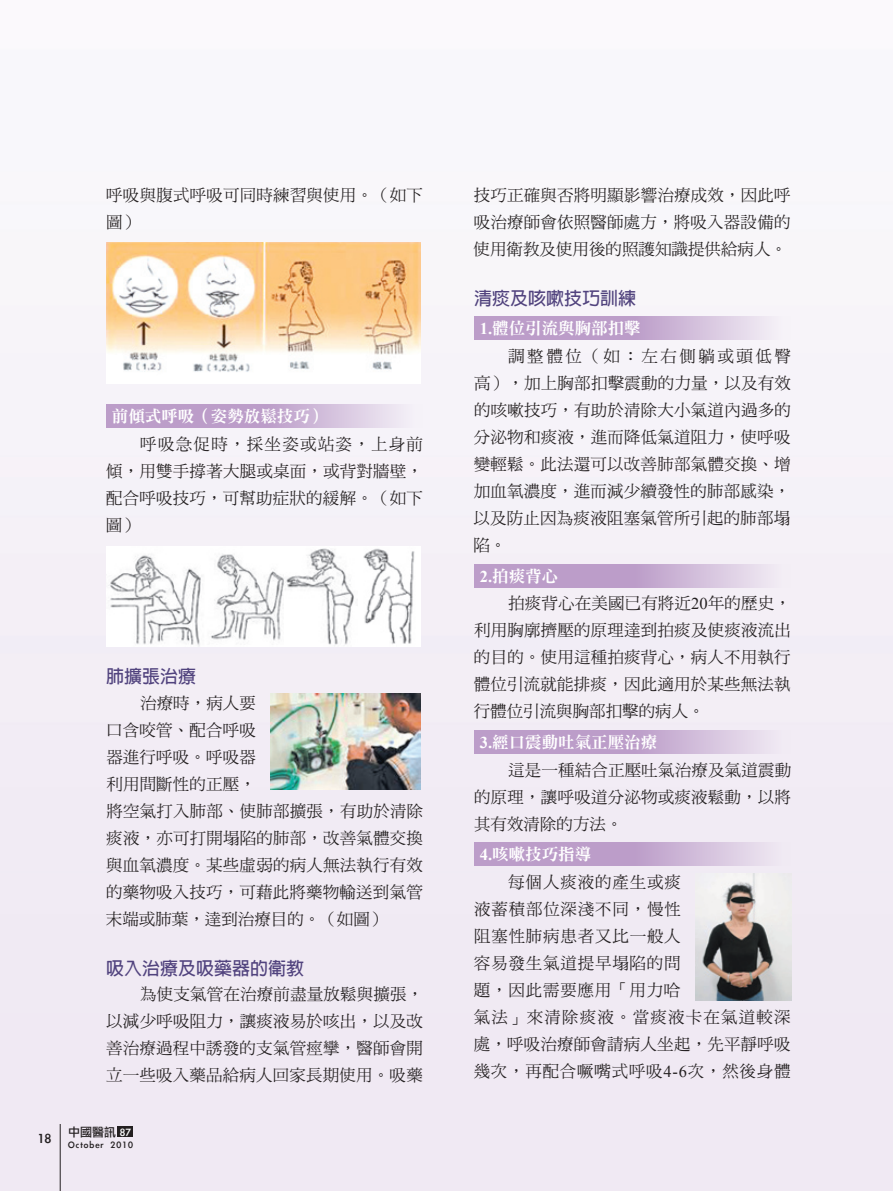
<style>
.page{position:relative;width:893px;height:1191px;background:#fff}
.page>*{position:absolute;margin:0;border:0;box-sizing:border-box;transform-origin:0 0}
.t1{font:700 18px "Lin Gothic";color:#51437e}
.t2{font:16.5px/27px "DF Ming Std W5";letter-spacing:.01em;color:#231f20;text-align:justify}
.t3{font:16.5px/27px "DF Ming Std W5";letter-spacing:.05em;color:#231f20}
.t4{font:16.5px "DF Ming Std W9";color:#fff}
.t5{font:15px "Li Gothic Med";color:#231f20}
.t6{font:12px "Li Gothic Med";color:#231f20}
.t7{font:10.5px "Li Gothic Med";letter-spacing:.1em;color:#231f20}
.s1{color:#fff}
.s2{font-family:"Times New Roman";font-weight:700}
.s3{font-family:"Times New Roman"}
</style>
<div class="page">
<div style="left:0;top:242px;width:893px;height:949px;background:#f1ecf5"></div>
<img style="left:271px;top:693px;width:149px;height:97px">
<img style="left:696px;top:873px;width:95px;height:127px">
<img style="left:106px;top:242px;width:314px;height:141px">
<svg style="left:106px;top:404px;width:316px;height:24px;background:#cab2d4"></svg>
<img style="left:106px;top:546px;width:314px;height:100px">
<svg style="left:474px;top:316px;width:316px;height:24px;background:#cab2d4"></svg>
<svg style="left:474px;top:564px;width:316px;height:23px;background:#cab1d4"></svg>
<svg style="left:474px;top:730px;width:316px;height:23px;background:#c9b0d3"></svg>
<svg style="left:474px;top:842px;width:316px;height:24px;background:#c9b0d3"></svg>
<div style="left:118px;top:1126px;width:15px;height:11px;background:#231f20"></div>
<hr style="left:60px;top:1124px;width:1px;height:67px;background:#231f20">
<p class="t2" style="left:106px;top:182px;width:318px">呼吸與腹式呼吸可同時練習與使用。（如下圖）</p>
<p class="t4" style="left:112px;top:407px;width:216px">前傾式呼吸（姿勢放鬆技巧）</p>
<p class="t2" style="left:106px;top:430px;width:319px;text-indent:34px">呼吸急促時，採坐姿或站姿，上身前傾，用雙手撐著大腿或桌面，或背對牆壁，配合呼吸技巧，可幫助症狀的緩解。（如下圖）</p>
<p class="t1" style="left:106px;top:667px;width:91px">肺擴張治療</p>
<p class="t2" style="left:106px;top:689px;width:319px;text-align:left;text-indent:34px">治療時，病人要<br>口含咬管、配合呼吸<br>器進行呼吸。呼吸器<br>利用間斷性的正壓，<br>將空氣打入肺部、使肺部擴張，有助於清除痰液，亦可打開塌陷的肺部，改善氣體交換與血氧濃度。某些虛弱的病人無法執行有效的藥物吸入技巧，可藉此將藥物輸送到氣管末端或肺葉，達到治療目的。（如圖）</p>
<p class="t1" style="left:106px;top:958px;width:199px">吸入治療及吸藥器的衛教</p>
<p class="t2" style="left:106px;top:980px;width:319px;text-indent:34px">為使支氣管在治療前盡量放鬆與擴張，以減少呼吸阻力，讓痰液易於咳出，以及改善治療過程中誘發的支氣管痙攣，醫師會開立一些吸入藥品給病人回家長期使用。吸藥</p>
<p class="t5" style="left:38px;top:1130px;width:15px">18</p>
<p class="t6" style="left:68px;top:1125px;width:64px">中國醫訊 <span class="s1">87</span></p>
<p class="t7" style="left:68px;top:1139px;width:66px">October 2010</p>
<p class="t2" style="left:474px;top:182px;width:319px">技巧正確與否將明顯影響治療成效，因此呼吸治療師會依照醫師處方，將吸入器設備的使用衛教及使用後的照護知識提供給病人。</p>
<p class="t1" style="left:474px;top:289px;width:163px">清痰及咳嗽技巧訓練</p>
<p class="t4" style="left:480px;top:319px;width:162px"><span class="s2">1.</span>體位引流與胸部扣擊</p>
<p class="t2" style="left:473px;top:342px;width:319px;text-indent:35px">調整體位（如：左右側躺或頭低臀高），加上胸部扣擊震動的力量，以及有效的咳嗽技巧，有助於清除大小氣道內過多的分泌物和痰液，進而降低氣道阻力，使呼吸變輕鬆。此法還可以改善肺部氣體交換、增加血氧濃度，進而減少續發性的肺部感染，以及防止因為痰液阻塞氣管所引起的肺部塌陷。</p>
<p class="t4" style="left:480px;top:566px;width:80px"><span class="s2">2.</span>拍痰背心</p>
<p class="t2" style="left:474px;top:589px;width:319px;text-indent:35px">拍痰背心在美國已有將近<span class="s3">20</span>年的歷史，利用胸廓擠壓的原理達到拍痰及使痰液流出的目的。使用這種拍痰背心，病人不用執行體位引流就能排痰，因此適用於某些無法執行體位引流與胸部扣擊的病人。</p>
<p class="t4" style="left:480px;top:733px;width:179px"><span class="s2">3.</span>經口震動吐氣正壓治療</p>
<p class="t2" style="left:474px;top:756px;width:319px;text-indent:34px">這是一種結合正壓吐氣治療及氣道震動的原理，讓呼吸道分泌物或痰液鬆動，以將其有效清除的方法。</p>
<p class="t4" style="left:480px;top:845px;width:113px"><span class="s2">4.</span>咳嗽技巧指導</p>
<p class="t3" style="left:474px;top:868px;width:319px;text-indent:35px">每個人痰液的產生或痰<br>液蓄積部位深淺不同，慢性<br>阻塞性肺病患者又比一般人<br>容易發生氣道提早塌陷的問<br>題，因此需要應用「用力哈<br>氣法」來清除痰液。當痰液卡在氣道較深處，呼吸治療師會請病人坐起，先平靜呼吸幾次，再配合噘嘴式呼吸<span class="s3">4-6</span>次，然後身體</p>
</div>
